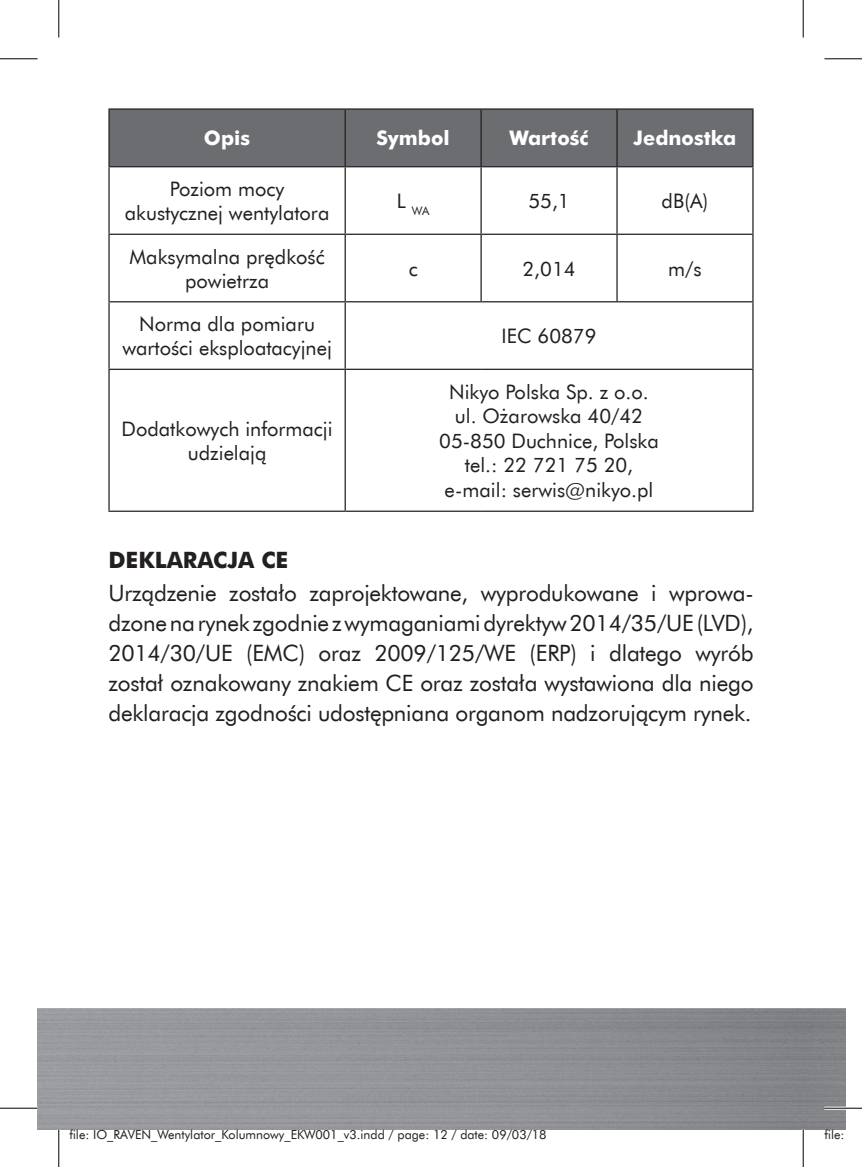
<style>
.page{position:relative;width:862px;height:1167px;background:#fff}
.page>*{position:absolute;margin:0;border:0;box-sizing:border-box;transform-origin:0 0}
.t1{font:22.5px/30px "Futura EU";letter-spacing:-.01em;color:#231f20;text-align:justify}
.t2{font:700 22.5px "Futura EU";color:#231f20}
.t3{font:20px/24px "Futura EU";color:#231f20;text-align:center}
.t4{font:700 20px "Futura EU";color:#fff}
.t5{font:12.5px "Futura EU";color:#231f20}
.t6{font:11.75px "Futura EU";color:#231f20}
</style>
<div class="page">
<div style="left:110px;top:110px;width:642px;height:56px;background:#6c6d70"></div>
<hr style="left:108px;top:108px;width:237px;height:2px;background:#231f20">
<hr style="left:108px;top:110px;width:2px;height:56px;background:#231f20">
<hr style="left:345px;top:108px;width:136px;height:2px;background:#231f20">
<hr style="left:344px;top:110px;width:2px;height:56px;background:#231f20">
<hr style="left:481px;top:108px;width:136px;height:2px;background:#231f20">
<hr style="left:480px;top:110px;width:2px;height:56px;background:#231f20">
<hr style="left:617px;top:108px;width:136px;height:2px;background:#231f20">
<hr style="left:616px;top:110px;width:1px;height:56px;background:#231f20">
<hr style="left:752px;top:110px;width:1px;height:56px;background:#231f20">
<hr style="left:108px;top:166px;width:237px;height:1px;background:#231f20">
<hr style="left:345px;top:166px;width:136px;height:1px;background:#231f20">
<hr style="left:344px;top:167px;width:2px;height:67px;background:#231f20">
<hr style="left:481px;top:166px;width:136px;height:1px;background:#231f20">
<hr style="left:480px;top:167px;width:2px;height:67px;background:#231f20">
<hr style="left:617px;top:166px;width:136px;height:1px;background:#231f20">
<hr style="left:616px;top:167px;width:1px;height:67px;background:#231f20">
<hr style="left:752px;top:167px;width:1px;height:67px;background:#231f20">
<hr style="left:345px;top:234px;width:136px;height:1px;background:#231f20">
<hr style="left:344px;top:235px;width:2px;height:66px;background:#231f20">
<hr style="left:481px;top:234px;width:136px;height:1px;background:#231f20">
<hr style="left:480px;top:235px;width:2px;height:66px;background:#231f20">
<hr style="left:617px;top:234px;width:136px;height:1px;background:#231f20">
<hr style="left:616px;top:235px;width:1px;height:66px;background:#231f20">
<hr style="left:752px;top:235px;width:1px;height:66px;background:#231f20">
<hr style="left:345px;top:301px;width:136px;height:1px;background:#231f20">
<hr style="left:344px;top:302px;width:2px;height:66px;background:#231f20">
<hr style="left:481px;top:301px;width:136px;height:1px;background:#231f20">
<hr style="left:617px;top:301px;width:136px;height:1px;background:#231f20">
<hr style="left:752px;top:302px;width:1px;height:66px;background:#231f20">
<hr style="left:345px;top:368px;width:136px;height:2px;background:#231f20">
<hr style="left:344px;top:370px;width:2px;height:140px;background:#231f20">
<hr style="left:481px;top:368px;width:136px;height:2px;background:#231f20">
<hr style="left:617px;top:368px;width:136px;height:2px;background:#231f20">
<hr style="left:752px;top:370px;width:1px;height:140px;background:#231f20">
<hr style="left:345px;top:510px;width:136px;height:2px;background:#231f20">
<hr style="left:481px;top:510px;width:136px;height:2px;background:#231f20">
<hr style="left:617px;top:510px;width:136px;height:2px;background:#231f20">
<hr style="left:108px;top:167px;width:2px;height:67px;background:#231f20">
<hr style="left:108px;top:234px;width:237px;height:1px;background:#231f20">
<hr style="left:108px;top:235px;width:2px;height:66px;background:#231f20">
<hr style="left:108px;top:301px;width:237px;height:1px;background:#231f20">
<hr style="left:108px;top:302px;width:2px;height:66px;background:#231f20">
<hr style="left:108px;top:368px;width:237px;height:2px;background:#231f20">
<hr style="left:108px;top:370px;width:2px;height:140px;background:#231f20">
<hr style="left:108px;top:510px;width:237px;height:2px;background:#231f20">
<hr style="left:0;top:58px;width:38px;height:1px;background:#000">
<hr style="left:824px;top:58px;width:38px;height:1px;background:#000">
<hr style="left:0;top:1107px;width:38px;height:1px;background:#000">
<hr style="left:824px;top:1107px;width:38px;height:1px;background:#000">
<hr style="left:58px;top:0;width:1px;height:37px;background:#000">
<hr style="left:58px;top:1129px;width:1px;height:37px;background:#000">
<hr style="left:802px;top:0;width:1px;height:37px;background:#000">
<hr style="left:802px;top:1129px;width:1px;height:37px;background:#000">
<p class="t4" style="left:204px;top:126px;width:48px">Opis</p>
<p class="t4" style="left:376px;top:126px;width:75px">Symbol</p>
<p class="t4" style="left:509px;top:126px;width:81px">Wartość</p>
<p class="t4" style="left:633px;top:126px;width:104px">Jednostka</p>
<p class="t3" style="left:125px;top:177px;width:206px">Poziom mocy akustycznej wentylatora</p>
<p class="t6" style="left:397px;top:203px;width:34px"><sup>L</sup> WA</p>
<p class="t3" style="left:528px;top:189px;width:43px">55,1</p>
<p class="t3" style="left:661px;top:189px;width:48px">dB(A)</p>
<p class="t3" style="left:129px;top:245px;width:197px">Maksymalna prędkość powietrza</p>
<p class="t3" style="left:122px;top:312px;width:211px">Norma dla pomiaru wartości eksploatacyjnej</p>
<p class="t3" style="left:122px;top:417px;width:212px">Dodatkowych informacji udzielają</p>
<p class="t3" style="left:408px;top:257px;width:10px">c</p>
<p class="t3" style="left:522px;top:257px;width:55px">2,014</p>
<p class="t3" style="left:668px;top:257px;width:35px">m/s</p>
<p class="t3" style="left:501px;top:324px;width:96px">IEC 60879</p>
<p class="t3" style="left:439px;top:380px;width:221px">Nikyo Polska Sp. z o.o. ul. Ożarowska 40/42<br>05-850 Duchnice, Polska tel.: 22 721 75 20, e-mail: serwis@nikyo.pl</p>
<p class="t2" style="left:108px;top:545px;width:181px">DEKLARACJA CE</p>
<p class="t1" style="left:108px;top:578px;width:646px">Urządzenie zostało zaprojektowane, wyprodukowane i wprowa&shy;dzone na rynek zgodnie z wymaganiami dyrektyw 2014/35/UE (LVD), 2014/30/UE (EMC) oraz 2009/125/WE (ERP) i dlatego wyrób został oznakowany znakiem CE oraz została wystawiona dla niego deklaracja zgodności udostępniana organom nadzorującym rynek.</p>
<p class="t5" style="left:69px;top:1126px;width:479px">file: IO_RAVEN_Wentylator_Kolumnowy_EKW001_v3.indd / page: 12 / date: 09/03/18</p>
<p class="t5" style="left:824px;top:1126px;width:39px">file: IO</p>
</div>
